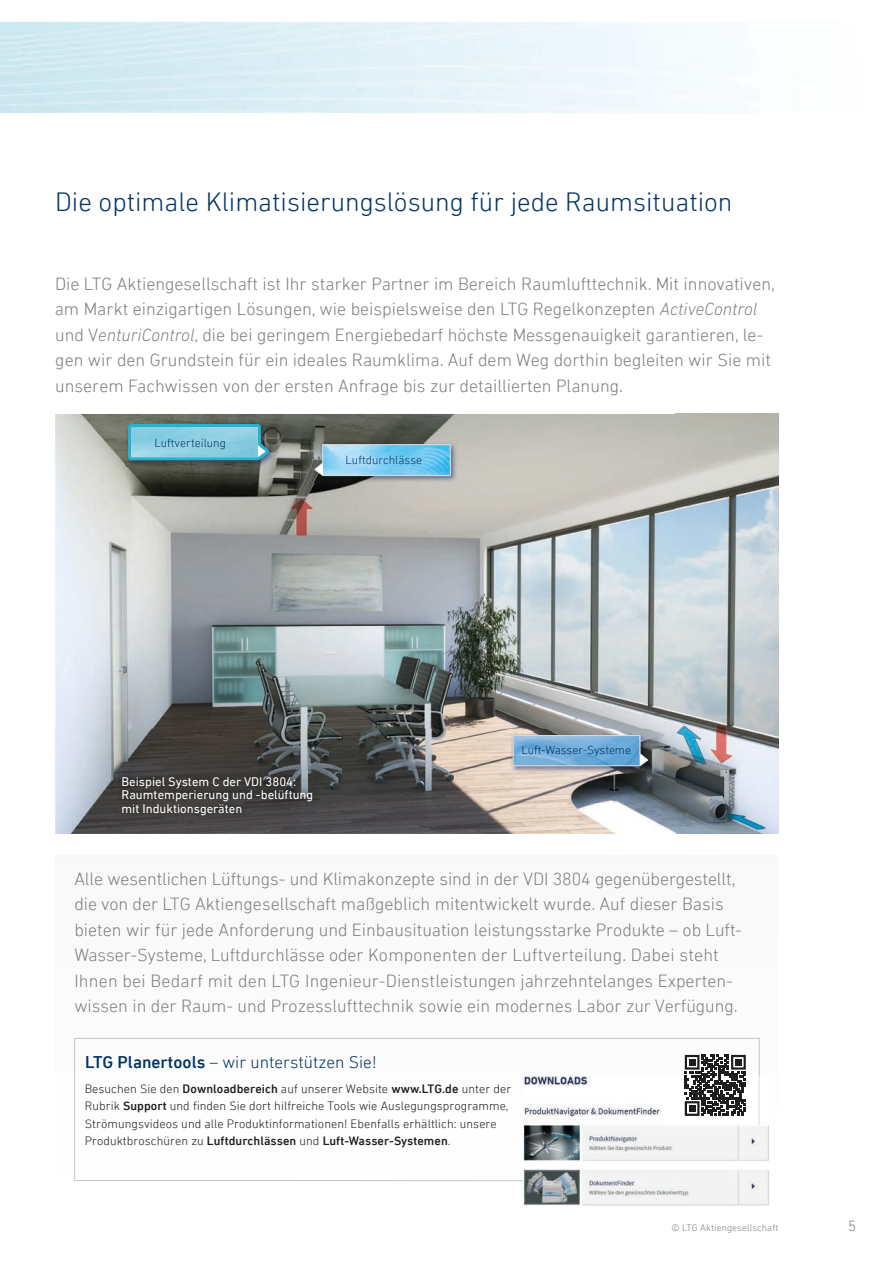
<style>
.page{position:relative;width:893px;height:1263px;background:#fff}
.page>*{position:absolute;margin:0;border:0;box-sizing:border-box;transform-origin:0 0}
.t1{font:300 27px "DIN Next LT Pro";color:#036}
.t2{font:300 18px/25.5px "DIN Next LT Pro";color:#7e7e7e}
.t3{font:300 17.4px "DIN Next LT Pro";color:#036}
.t4{font:300 15px "DIN Next LT Pro";color:#7e7e7e}
.t5{font:12.75px/13.5px "DIN Next LT Pro";color:#fff}
.t6{font:300 12.3px/17.2px "DIN Next LT Pro";letter-spacing:.005em;color:#1d1d1b}
.t7{font:300 12px "DIN Next LT Pro";color:#036}
.t8{font:300 9.75px "DIN Next LT Pro";letter-spacing:.01em;color:#7e7e7e}
.s1{font-style:italic}
.s2{font-weight:500}
</style>
<div class="page">
<img style="left:55px;top:414px;width:723px;height:419px">
<img style="left:510px;top:732px;width:144px;height:41px">
<svg style="left:512px;top:734px;width:136px;height:32px;background:#7aacd2"></svg>
<img style="left:312px;top:441px;width:145px;height:41px">
<svg style="left:314px;top:444px;width:137px;height:32px;background:#88cceb"></svg>
<img style="left:125px;top:421px;width:150px;height:46px">
<svg style="left:125px;top:422px;width:146px;height:40px;background:#74b7c8"></svg>
<img style="left:114px;top:769px;width:206px;height:52px">
<svg style="left:74px;top:1037px;width:685px;height:143px"></svg>
<div style="left:680px;top:1050px;width:69px;height:69px;background:#fff"></div>
<svg style="left:523px;top:1054px;width:246px;height:151px"></svg>
<div style="left:688px;top:1058px;width:7px;height:7px;background:#1d1d1b"></div>
<div style="left:735px;top:1058px;width:6px;height:7px;background:#1d1d1b"></div>
<div style="left:688px;top:1105px;width:7px;height:6px;background:#1d1d1b"></div>
<h1 class="t1" style="left:55px;top:187px;width:678px">Die optimale Klimatisierungslösung für jede Raumsituation</h1>
<p class="t2" style="left:55px;top:270px;width:721px">Die LTG Aktiengesellschaft ist Ihr starker Partner im Bereich Raumlufttechnik. Mit innovativen, am Markt einzigartigen Lösungen, wie beispielsweise den LTG Regelkonzepten <span class="s1">ActiveControl </span>und V<span class="s1">enturiControl</span>, die bei geringem Energiebedarf höchste Messgenauigkeit garantieren, le&shy;gen wir den Grundstein für ein ideales Raumklima. Auf dem Weg dorthin begleiten wir Sie mit unserem Fachwissen von der ersten Anfrage bis zur detaillierten Planung.</p>
<p class="t7" style="left:154px;top:435px;width:73px">Luftverteilung</p>
<p class="t7" style="left:345px;top:453px;width:78px">Luftdurchlässe</p>
<p class="t5" style="left:121px;top:774px;width:193px">Beispiel System C der VDI 3804:<br>Raumtemperierung und -belüftung mit Induktionsgeräten</p>
<p class="t7" style="left:521px;top:742px;width:111px">Luft-Wasser-Systeme</p>
<p class="t2" style="left:74px;top:865px;width:669px">Alle wesentlichen Lüftungs- und Klimakonzepte sind in der VDI 3804 gegenübergestellt, die von der LTG Aktiengesellschaft maßgeblich mitentwickelt wurde. Auf dieser Basis bieten wir für jede Anforderung und Einbausituation leistungsstarke Produkte – ob Luft-Wasser-Systeme, Luftdurchlässe oder Komponenten der Luftverteilung. Dabei steht Ihnen bei Bedarf mit den LTG Ingenieur-Dienstleistungen jahrzehntelanges Experten&shy;wissen in der Raum- und Prozesslufttechnik sowie ein modernes Labor zur Verfügung.</p>
<p class="t3" style="left:85px;top:1051px;width:293px"><span class="s2">LTG Planertools</span> – wir unterstützen Sie!</p>
<p class="t6" style="left:85px;top:1079px;width:428px">Besuchen Sie den <span class="s2">Downloadbereich</span> auf unserer Website <span class="s2">www.LTG.de</span> unter der Rubrik <span class="s2">Support</span> und finden Sie dort hilfreiche Tools wie Auslegungsprogramme, Strömungsvideos und alle Produktinformationen! Ebenfalls erhältlich: unsere Produktbroschüren zu <span class="s2">Luftdurchlässen</span> und <span class="s2">Luft-Wasser-Systemen</span>.</p>
<p class="t8" style="left:671px;top:1221px;width:108px">© LTG Aktiengesellschaft</p>
<p class="t4" style="left:847px;top:1217px;width:9px">5</p>
</div>
